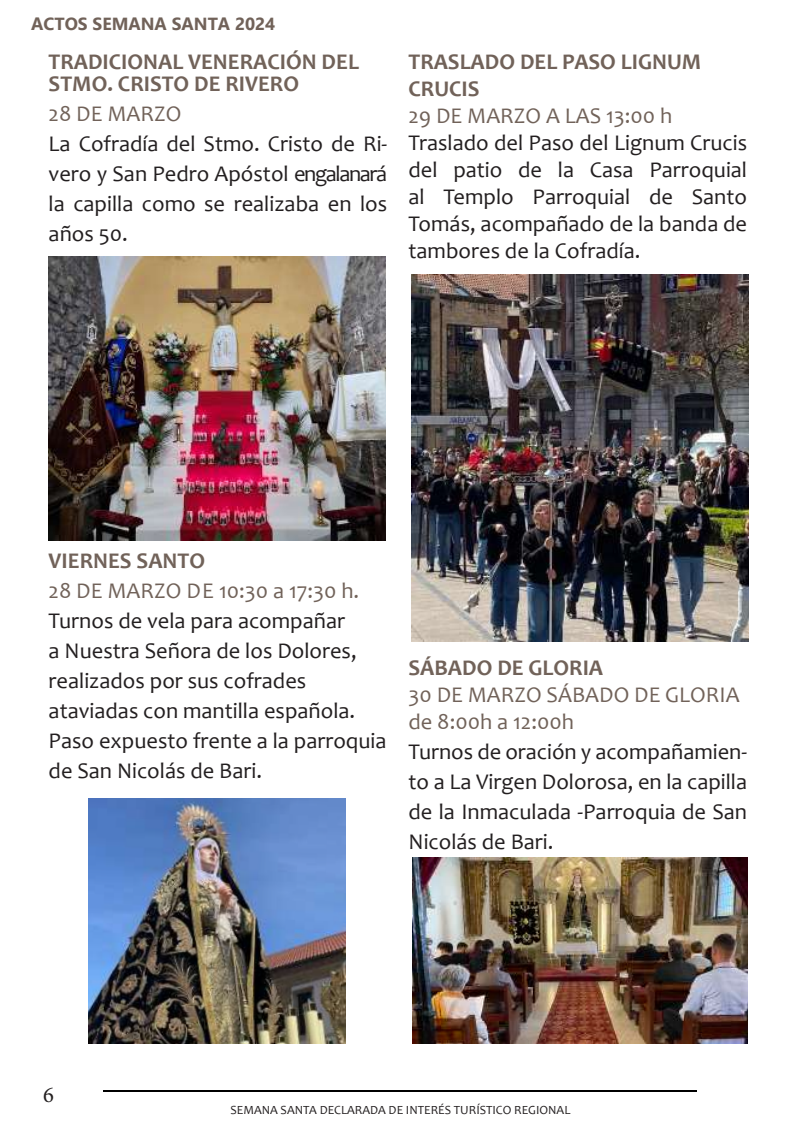
<style>
.page{position:relative;width:801px;height:1134px;background:#fff}
.page>*{position:absolute;margin:0;border:0;box-sizing:border-box;transform-origin:0 0}
.t1{font:22.5px/30px "Candara";color:#231f20;text-align:justify}
.t2{font:700 22.5px/22.5px "Candara";color:#716259}
.t3{font:22.5px/27px "Candara";color:#716259}
.t4{font:22.5px "Minion Pro";color:#231f20}
.t5{font:700 17.5px "Ebrima";color:#716259}
.t6{font:12.5px "Candara";color:#231f20}
</style>
<div class="page">
<hr style="left:103px;top:1091px;width:594px;height:1px;background:#000">
<img style="left:49px;top:257px;width:336px;height:284px">
<img style="left:89px;top:798px;width:256px;height:246px">
<img style="left:411px;top:275px;width:337px;height:366px">
<img style="left:413px;top:857px;width:334px;height:187px">
<p class="t5" style="left:31px;top:10px;width:246px">ACTOS SEMANA SANTA 2024</p>
<p class="t2" style="left:49px;top:50px;width:312px">TRADICIONAL VENERACIÓN DEL<br>STMO. CRISTO DE RIVERO</p>
<p class="t3" style="left:49px;top:100px;width:134px">28 DE MARZO</p>
<p class="t1" style="left:49px;top:129px;width:340px">La Cofradía del Stmo. Cristo de Ri&shy;vero y San Pedro Apóstol engalanará la capilla como se realizaba en los años 50.</p>
<p class="t2" style="left:408px;top:47px;width:294px;line-height:27px">TRASLADO DEL PASO LIGNUM<br>CRUCIS</p>
<p class="t3" style="left:408px;top:102px;width:265px">29 DE MARZO A LAS 13:00 h</p>
<p class="t1" style="left:408px;top:129px;width:340px;line-height:27px">Traslado del Paso del Lignum Crucis del patio de la Casa Parroquial al Templo Parroquial de Santo Tomás, acompañado de la banda de tambores de la Cofradía.</p>
<p class="t2" style="left:49px;top:549px;width:158px">VIERNES SANTO</p>
<p class="t3" style="left:49px;top:577px;width:312px">28 DE MARZO DE 10:30 a 17:30 h.</p>
<p class="t1" style="left:49px;top:606px;width:339px;text-align:left">Turnos de vela para acompañar<br>a Nuestra Señora de los Dolores, realizados por sus cofrades ataviadas con mantilla española.<br>Paso expuesto frente a la parroquia de San Nicolás de Bari.</p>
<p class="t2" style="left:408px;top:656px;width:196px">SÁBADO DE GLORIA</p>
<p class="t3" style="left:408px;top:681px;width:333px">30 DE MARZO SÁBADO DE GLORIA de 8:00h a 12:00h</p>
<p class="t1" style="left:408px;top:736px;width:340px">Turnos de oración y acompañamien&shy;to a La Virgen Dolorosa, en la capilla de la Inmaculada -Parroquia de San Nicolás de Bari.</p>
<p class="t4" style="left:43px;top:1080px;width:12px">6</p>
<p class="t6" style="left:230px;top:1102px;width:341px">SEMANA SANTA DECLARADA DE INTERÉS TURÍSTICO REGIONAL</p>
</div>
